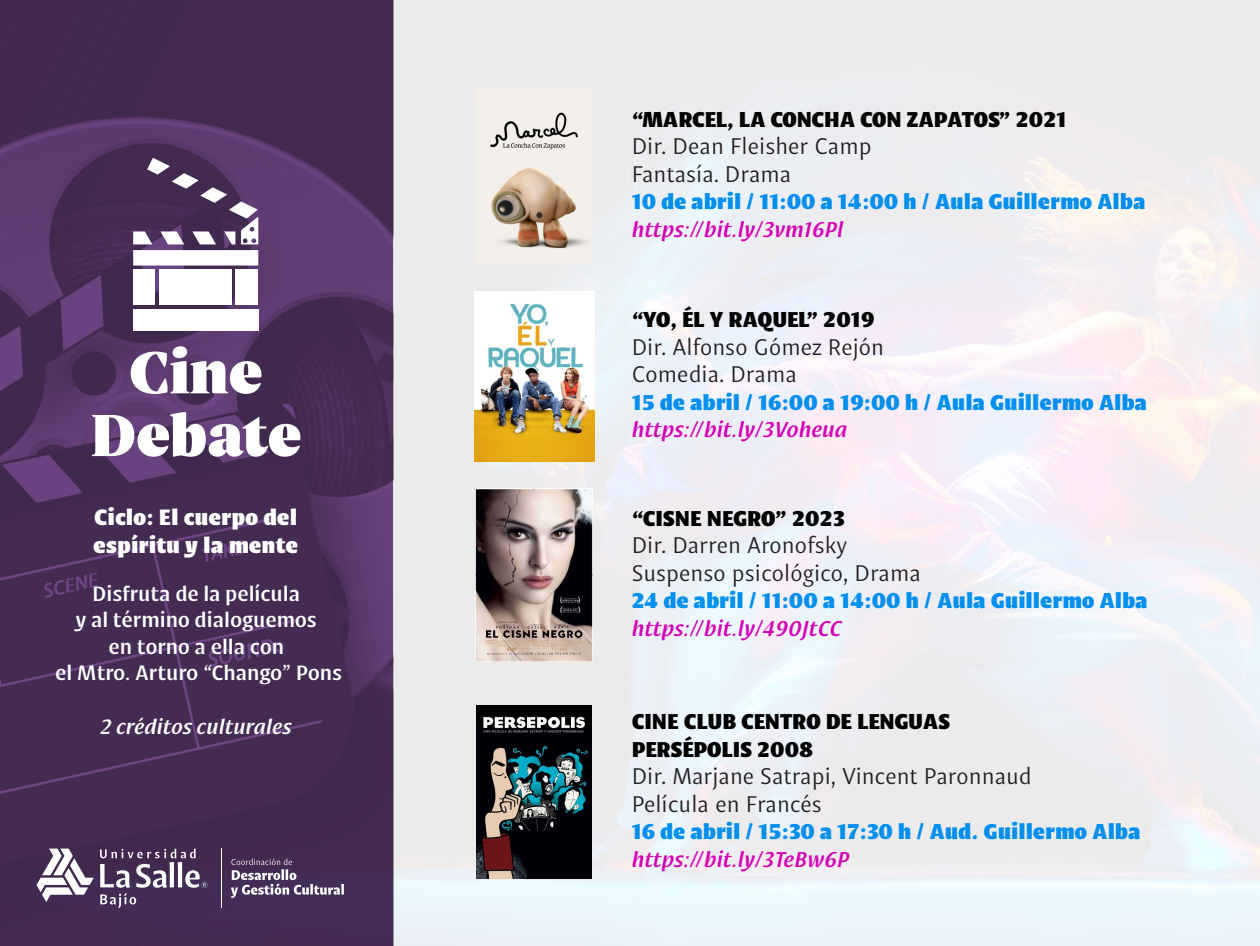
<style>
.page{position:relative;width:1260px;height:946px;background:#fff}
.page>*{position:absolute;margin:0;border:0;box-sizing:border-box;transform-origin:0 0}
.t1{font:800 63.18px/62.7px "Indivisa Display Serif";color:#fff;text-align:center}
.t2{font:800 23.71px/28.4px "Indivisa Display Sans";color:#fff}
.t3{font:22.93px/27.5px "Indivisa Text Sans";letter-spacing:-.005em;color:#231f20}
.t4{font:800 22.93px "Indivisa Display Sans";color:#008fef}
.t5{font:800 22.93px/27.5px "Indivisa Display Sans";letter-spacing:-.01em;color:#000}
.t6{font:italic 22.93px "Indivisa Display Sans";color:#d400b5}
.t7{font:22.14px/26.6px "Indivisa Display Sans";color:#fff;text-align:center}
.t8{font:italic 22.14px "Indivisa Display Sans";color:#fff}
</style>
<div class="page">
<img style="left:393px;top:0;width:867px;height:945px">
<svg style="left:0;top:0;width:393px;height:945px;background:#492e59"></svg>
<svg style="left:231px;top:858px;width:113px;height:39px;background:#695778"></svg>
<hr style="left:221px;top:848px;width:1px;height:59px;background:#fff">
<svg style="left:100px;top:848px;width:107px;height:39px"></svg>
<svg style="left:100px;top:893px;width:36px;height:14px"></svg>
<svg style="left:36px;top:848px;width:58px;height:53px"></svg>
<svg style="left:133px;top:250px;width:125px;height:15px"></svg>
<div style="left:133px;top:269px;width:22px;height:36px;background:#fff"></div>
<div style="left:159px;top:269px;width:73px;height:36px;background:#fff"></div>
<div style="left:235px;top:269px;width:23px;height:36px;background:#fff"></div>
<div style="left:133px;top:308px;width:125px;height:22px;background:#fff"></div>
<svg style="left:133px;top:158px;width:125px;height:86px"></svg>
<img style="left:476px;top:90px;width:116px;height:173px">
<img style="left:474px;top:291px;width:120px;height:170px">
<img style="left:476px;top:488px;width:117px;height:173px">
<img style="left:476px;top:705px;width:116px;height:173px">
<h1 class="t1" style="left:90px;top:337px;width:213px">Cine<br>Debate</h1>
<p class="t2" style="left:93px;top:500px;width:207px">Ciclo: El cuerpo del espíritu y la mente</p>
<p class="t7" style="left:55px;top:578px;width:289px">Disfruta de la película<br>y al término dialoguemos<br>en torno a ella con<br>el Mtro. Arturo “Chango” Pons</p>
<p class="t8" style="left:101px;top:708px;width:193px">2 créditos culturales</p>
<p class="t5" style="left:632px;top:103px;width:436px">“MARCEL, LA CONCHA CON ZAPATOS” 2021</p>
<p class="t3" style="left:632px;top:131px;width:242px">Dir. Dean Fleisher Camp<br>Fantasía. Drama</p>
<p class="t4" style="left:632px;top:182px;width:515px">10 de abril / 11:00 a 14:00 h / Aula Guillermo Alba</p>
<p class="t6" style="left:632px;top:211px;width:213px">https://bit.ly/3vm16Pl</p>
<p class="t5" style="left:632px;top:304px;width:245px">“YO, ÉL Y RAQUEL” 2019</p>
<p class="t3" style="left:632px;top:331px;width:254px">Dir. Alfonso Gómez Rejón<br>Comedia. Drama</p>
<p class="t4" style="left:632px;top:383px;width:517px">15 de abril / 16:00 a 19:00 h / Aula Guillermo Alba</p>
<p class="t6" style="left:632px;top:411px;width:217px">https://bit.ly/3Voheua</p>
<p class="t5" style="left:632px;top:502px;width:215px">“CISNE NEGRO” 2023</p>
<p class="t3" style="left:632px;top:530px;width:291px">Dir. Darren Aronofsky<br>Suspenso psicológico, Drama</p>
<p class="t4" style="left:632px;top:581px;width:518px">24 de abril / 11:00 a 14:00 h / Aula Guillermo Alba</p>
<p class="t6" style="left:632px;top:610px;width:211px">https://bit.ly/490JtCC</p>
<p class="t5" style="left:632px;top:705px;width:320px">CINE CLUB CENTRO DE LENGUAS<br>PERSÉPOLIS 2008</p>
<p class="t3" style="left:632px;top:760px;width:401px">Dir. Marjane Satrapi, Vincent Paronnaud<br>Película en Francés</p>
<p class="t4" style="left:632px;top:812px;width:510px">16 de abril / 15:30 a 17:30 h / Aud. Guillermo Alba</p>
<p class="t6" style="left:632px;top:840px;width:219px">https://bit.ly/3TeBw6P</p>
</div>
